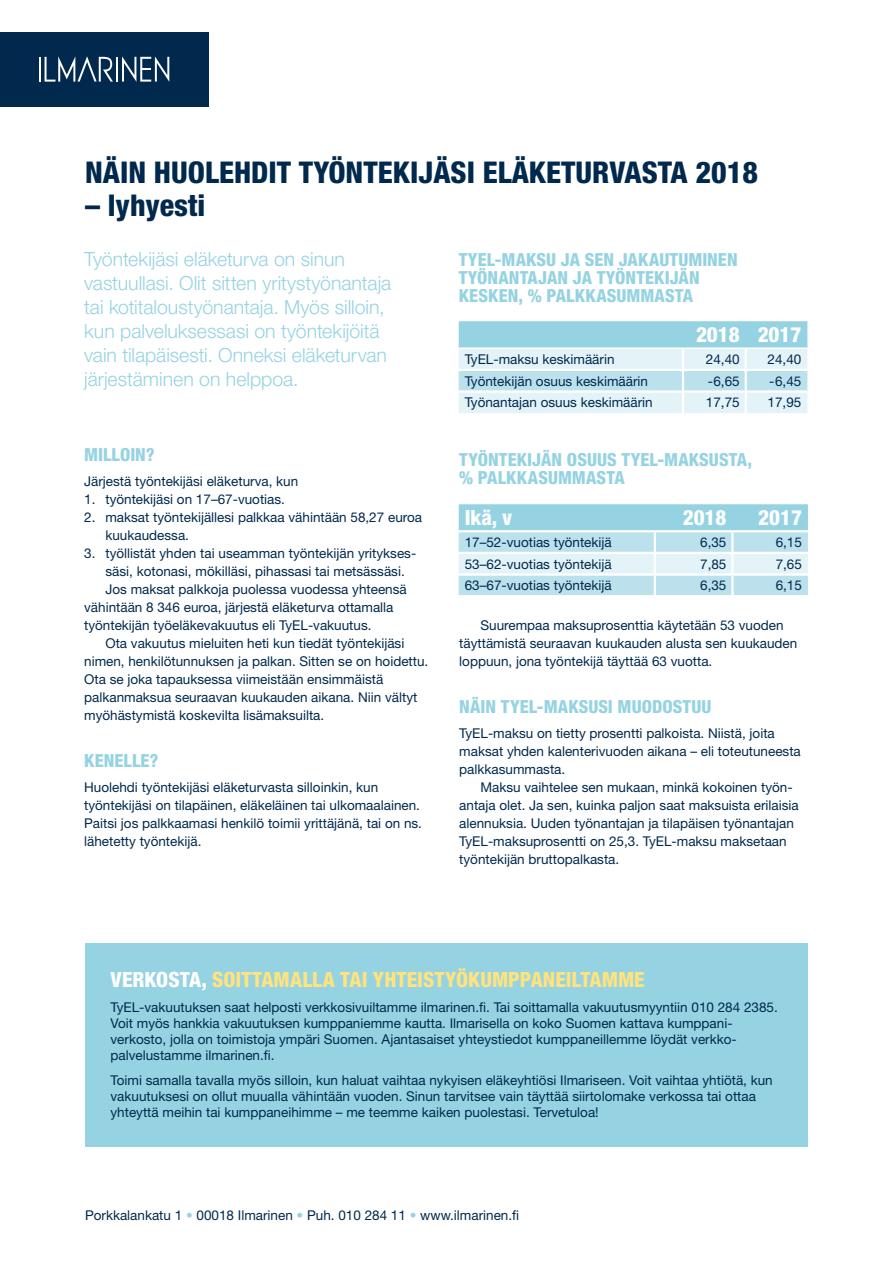
<style>
.page{position:relative;width:893px;height:1263px;background:#fff}
.page>*{position:absolute;margin:0;border:0;box-sizing:border-box;transform-origin:0 0}
.t1{font:800 condensed 30px "Helvetica Neue LT Std";color:#00294d}
.t2{font:800 condensed 21px "Helvetica Neue LT Std";color:#ffe37e}
.t3{font:800 condensed 21px "Helvetica Neue LT Std";color:#fff}
.t4{font:300 19.5px/24px "Helvetica Neue LT Std";color:#95d3e2}
.t5{font:800 condensed 18px/18px "Helvetica Neue LT Std";letter-spacing:.005em;color:#95d3e2}
.t6{font:13.5px/18px "Helvetica Neue LT Std";color:#00294d}
.s1{color:#fff}
.s2{color:#95d3e2}
</style>
<div class="page">
<div style="left:0;top:32px;width:209px;height:74px;background:#00294d"></div>
<hr style="left:39px;top:57px;width:2px;height:25px;background:#fff">
<hr style="left:116px;top:57px;width:2px;height:25px;background:#fff">
<svg style="left:122px;top:56px;width:47px;height:26px"></svg>
<svg style="left:45px;top:56px;width:68px;height:26px"></svg>
<div style="left:85px;top:943px;width:723px;height:203px;background:#95d3e2"></div>
<svg style="left:459px;top:321px;width:348px;height:92px;background:#c3e5ee"></svg>
<hr style="left:682px;top:393px;width:2px;height:20px;background:#fff">
<hr style="left:745px;top:393px;width:2px;height:20px;background:#fff">
<hr style="left:459px;top:369px;width:224px;height:2px;background:#fff">
<hr style="left:683px;top:369px;width:63px;height:2px;background:#fff">
<hr style="left:746px;top:369px;width:61px;height:2px;background:#fff">
<hr style="left:459px;top:390px;width:224px;height:3px;background:#fff">
<hr style="left:683px;top:390px;width:63px;height:3px;background:#fff">
<hr style="left:746px;top:390px;width:61px;height:3px;background:#fff">
<svg style="left:459px;top:504px;width:349px;height:91px;background:#bde3ed"></svg>
<hr style="left:732px;top:573px;width:76px;height:3px;background:#fff">
<hr style="left:731px;top:576px;width:3px;height:19px;background:#fff">
<h1 class="t1" style="left:85px;top:154px;width:674px">NÄIN HUOLEHDIT TYÖNTEKIJÄSI ELÄKETURVASTA 2018</h1>
<h1 class="t1" style="left:85px;top:187px;width:122px">– lyhyesti</h1>
<h3 class="t4" style="left:84px;top:247px;width:309px">Työntekijäsi eläketurva on sinun vastuullasi. Olit sitten yritystyönantaja tai kotitaloustyönantaja. Myös silloin, kun palveluksessasi on työntekijöitä vain tilapäisesti. Onneksi eläketurvan järjestäminen on helppoa.</h3>
<h3 class="t5" style="left:84px;top:445px;width:72px">MILLOIN?</h3>
<p class="t6" style="left:84px;top:472px;width:216px">Järjestä työntekijäsi eläketurva, kun</p>
<p class="t6" style="left:84px;top:490px;width:202px">1. työntekijäsi on 17–67-vuotias.</p>
<p class="t6" style="left:105px;top:508px;width:318px;text-indent:-21px">2. maksat työntekijällesi palkkaa vähintään 58,27 euroa kuukaudessa.</p>
<p class="t6" style="left:84px;top:544px;width:334px">3. työllistät yhden tai useamman työntekijän yritykses-</p>
<p class="t6" style="left:105px;top:562px;width:301px">säsi, kotonasi, mökilläsi, pihassasi tai metsässäsi.</p>
<p class="t6" style="left:105px;top:580px;width:303px">Jos maksat palkkoja puolessa vuodessa yhteensä</p>
<p class="t6" style="left:84px;top:598px;width:311px">vähintään 8 346 euroa, järjestä eläketurva ottamalla</p>
<p class="t6" style="left:84px;top:616px;width:289px">työntekijän työeläkevakuutus eli TyEL-vakuutus.</p>
<p class="t6" style="left:105px;top:634px;width:300px">Ota vakuutus mieluiten heti kun tiedät työntekijäsi</p>
<p class="t6" style="left:84px;top:652px;width:346px">nimen, henkilötunnuksen ja palkan. Sitten se on hoidettu.</p>
<p class="t6" style="left:84px;top:670px;width:301px">Ota se joka tapauksessa viimeistään ensimmäistä</p>
<p class="t6" style="left:84px;top:688px;width:335px">palkanmaksua seuraavan kuukauden aikana. Niin vältyt</p>
<p class="t6" style="left:84px;top:706px;width:242px">myöhästymistä koskevilta lisämaksuilta.</p>
<h3 class="t5" style="left:84px;top:751px;width:76px">KENELLE?</h3>
<p class="t6" style="left:84px;top:778px;width:339px">Huolehdi työntekijäsi eläketurvasta silloinkin, kun työntekijäsi on tilapäinen, eläkeläinen tai ulkomaalainen.<br>Paitsi jos palkkaamasi henkilö toimii yrittäjänä, tai on ns. lähetetty työntekijä.</p>
<h3 class="t5" style="left:459px;top:250px;width:280px">TYEL-MAKSU JA SEN JAKAUTUMINEN<br>TYÖNANTAJAN JA TYÖNTEKIJÄN<br>KESKEN, % PALKKASUMMASTA</h3>
<h2 class="t3" style="left:696px;top:322px;width:107px">2018 2017</h2>
<p class="t6" style="left:465px;top:350px;width:151px">TyEL-maksu keskimäärin</p>
<p class="t6" style="left:706px;top:350px;width:35px">24,40</p>
<p class="t6" style="left:768px;top:350px;width:35px">24,40</p>
<p class="t6" style="left:465px;top:371px;width:185px">Työntekijän osuus keskimäärin</p>
<p class="t6" style="left:708px;top:371px;width:34px">-6,65</p>
<p class="t6" style="left:769px;top:371px;width:34px">-6,45</p>
<p class="t6" style="left:465px;top:393px;width:190px">Työnantajan osuus keskimäärin</p>
<p class="t6" style="left:706px;top:393px;width:35px">17,75</p>
<p class="t6" style="left:768px;top:393px;width:35px">17,95</p>
<h3 class="t5" style="left:459px;top:450px;width:294px">TYÖNTEKIJÄN OSUUS TYEL-MAKSUSTA, % PALKKASUMMASTA</h3>
<h2 class="t3" style="left:465px;top:505px;width:49px">Ikä, v</h2>
<h2 class="t3" style="left:683px;top:505px;width:45px">2018</h2>
<h2 class="t3" style="left:758px;top:505px;width:45px">2017</h2>
<p class="t6" style="left:465px;top:533px;width:149px">17–52-vuotias työntekijä</p>
<p class="t6" style="left:700px;top:533px;width:28px">6,35</p>
<p class="t6" style="left:776px;top:533px;width:28px">6,15</p>
<p class="t6" style="left:465px;top:555px;width:149px">53–62-vuotias työntekijä</p>
<p class="t6" style="left:700px;top:555px;width:28px">7,85</p>
<p class="t6" style="left:776px;top:555px;width:28px">7,65</p>
<p class="t6" style="left:465px;top:576px;width:149px">63–67-vuotias työntekijä</p>
<p class="t6" style="left:700px;top:576px;width:28px">6,35</p>
<p class="t6" style="left:776px;top:576px;width:28px">6,15</p>
<p class="t6" style="left:459px;top:616px;width:340px;text-indent:21px">Suurempaa maksuprosenttia käytetään 53 vuoden täyttämistä seuraavan kuukauden alusta sen kuukauden loppuun, jona työntekijä täyttää 63 vuotta.</p>
<h3 class="t5" style="left:459px;top:697px;width:254px">NÄIN TYEL-MAKSUSI MUODOSTUU</h3>
<p class="t6" style="left:459px;top:724px;width:343px">TyEL-maksu on tietty prosentti palkoista. Niistä, joita maksat yhden kalenterivuoden aikana – eli toteutuneesta palkkasummasta.</p>
<p class="t6" style="left:459px;top:778px;width:341px;text-indent:21px">Maksu vaihtelee sen mukaan, minkä kokoinen työn&shy;antaja olet. Ja sen, kuinka paljon saat maksuista erilaisia alennuksia. Uuden työnantajan ja tilapäisen työnantajan TyEL-maksuprosentti on 25,3. TyEL-maksu maksetaan työntekijän bruttopalkasta.</p>
<h2 class="t2" style="left:111px;top:966px;width:536px"><span class="s1">VERKOSTA,</span> SOITTAMALLA TAI YHTEISTYÖKUMPPANEILTAMME</h2>
<p class="t6" style="left:111px;top:998px;width:669px;line-height:16.2px">TyEL-vakuutuksen saat helposti verkkosivuiltamme ilmarinen.fi. Tai soittamalla vakuutusmyyntiin 010 284 2385.<br>Voit myös hankkia vakuutuksen kumppaniemme kautta. Ilmarisella on koko Suomen kattava kumppani&shy;verkosto, jolla on toimistoja ympäri Suomen. Ajantasaiset yhteystiedot kumppaneillemme löydät verkko&shy;palvelustamme ilmarinen.fi.</p>
<p class="t6" style="left:111px;top:1072px;width:664px;line-height:16.2px">Toimi samalla tavalla myös silloin, kun haluat vaihtaa nykyisen eläkeyhtiösi Ilmariseen. Voit vaihtaa yhtiötä, kun vakuutuksesi on ollut muualla vähintään vuoden. Sinun tarvitsee vain täyttää siirtolomake verkossa tai ottaa yhteyttä meihin tai kumppaneihimme – me teemme kaiken puolestasi. Tervetuloa!</p>
<p class="t6" style="left:85px;top:1206px;width:436px">Porkkalankatu 1 <span class="s2">•</span> 00018 Ilmarinen <span class="s2">•</span> Puh. 010 284 11 <span class="s2">•</span> www.ilmarinen.fi</p>
</div>
